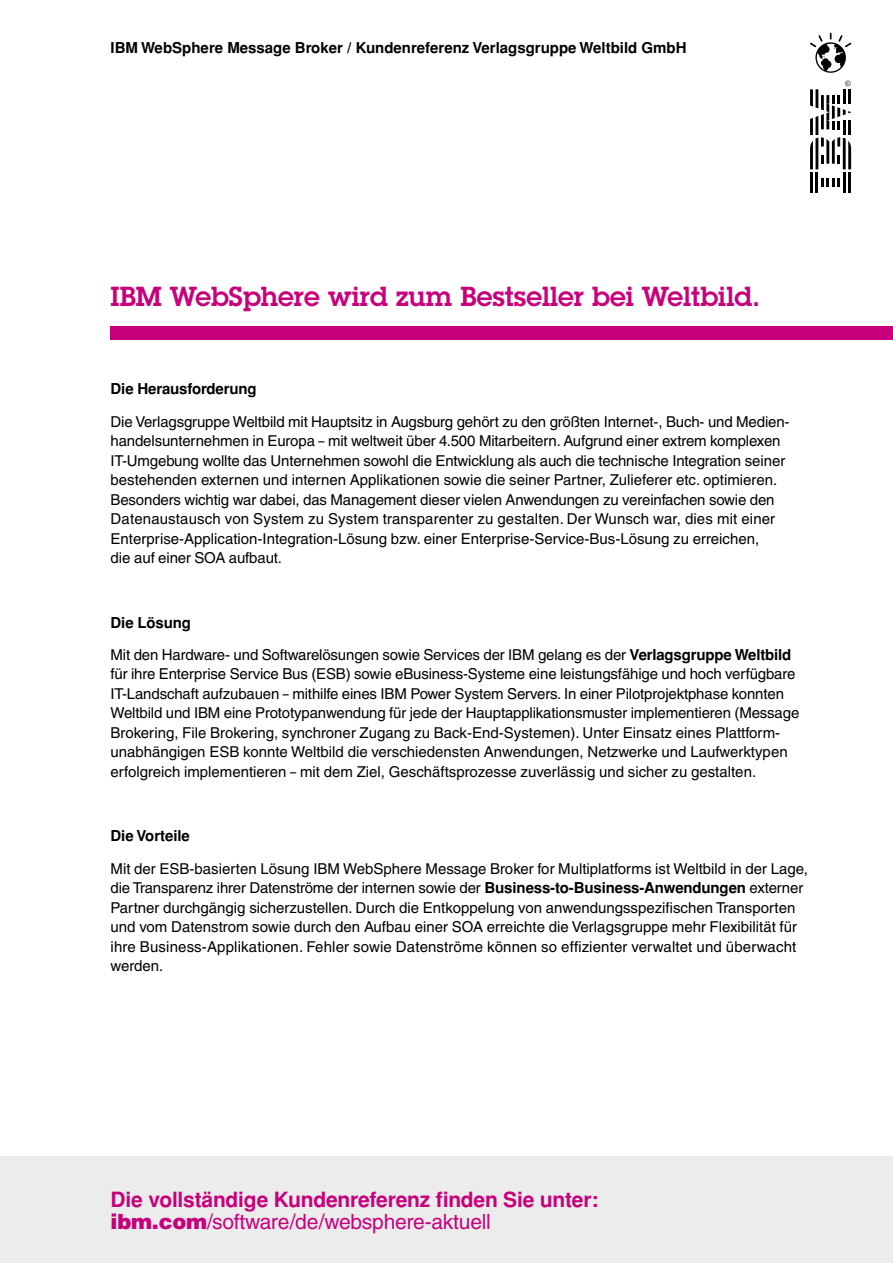
<style>
.page{position:relative;width:893px;height:1263px;background:#fff}
.page>*{position:absolute;margin:0;border:0;box-sizing:border-box;transform-origin:0 0}
.t1{font:600 27px "Lubalin Graph Std";color:#c9007b}
.t2{font:700 21px/22.5px "IBM Helvetica 2004";letter-spacing:-.01em;color:#c9007b}
.t3{font:15px/19.5px "IBM Helvetica 2004";color:#000}
.t4{font:700 15px "IBM Helvetica 2004";color:#000}
.s1{font-weight:700}
.s2{font-weight:900}
.s3{font-weight:400}
</style>
<div class="page">
<div style="left:0;top:1157px;width:893px;height:106px;background:#ececed"></div>
<div style="left:111px;top:326px;width:782px;height:14px;background:#c9007b"></div>
<hr style="left:810px;top:172px;width:3px;height:20px;background:#000">
<hr style="left:815px;top:172px;width:3px;height:20px;background:#000">
<svg style="left:821px;top:178px;width:19px;height:9px"></svg>
<hr style="left:843px;top:172px;width:3px;height:20px;background:#000">
<hr style="left:848px;top:172px;width:3px;height:20px;background:#000">
<svg style="left:810px;top:81px;width:41px;height:88px"></svg>
<svg style="left:810px;top:33px;width:41px;height:40px"></svg>
<p class="t4" style="left:111px;top:39px;width:577px">IBM WebSphere Message Broker / Kundenreferenz Verlagsgruppe Weltbild GmbH</p>
<h1 class="t1" style="left:111px;top:279px;width:651px">IBM WebSphere wird zum Bestseller bei Weltbild.</h1>
<p class="t4" style="left:111px;top:380px;width:148px">Die Herausforderung</p>
<p class="t3" style="left:111px;top:412px;width:680px">Die Verlagsgruppe Weltbild mit Hauptsitz in Augsburg gehört zu den größten Internet-, Buch- und Medien&shy;handelsunternehmen in Europa – mit weltweit über 4.500 Mitarbeitern. Aufgrund einer extrem komplexen IT-Umgebung wollte das Unternehmen sowohl die Entwicklung als auch die technische Integration seiner bestehenden externen und internen Applikationen sowie die seiner Partner, Zulieferer etc. optimieren.<br>Besonders wichtig war dabei, das Management dieser vielen Anwendungen zu vereinfachen sowie den Datenaustausch von System zu System transparenter zu gestalten. Der Wunsch war, dies mit einer Enterprise-Application-Integration-Lösung bzw. einer Enterprise-Service-Bus-Lösung zu erreichen,<br>die auf einer SOA aufbaut.</p>
<p class="t3" style="left:111px;top:606px;width:682px;line-height:32.2px"><span class="s1">Die Lösung<br></span>Mit den Hardware- und Softwarelösungen sowie Services der IBM gelang es der <span class="s1">Verlagsgruppe Weltbild</span></p>
<p class="t3" style="left:111px;top:664px;width:690px">für ihre Enterprise Service Bus (ESB) sowie eBusiness-Systeme eine leistungsfähige und hoch verfügbare IT-Landschaft aufzubauen – mithilfe eines IBM Power System Servers. In einer Pilotprojektphase konnten Weltbild und IBM eine Prototypanwendung für jede der Hauptapplikationsmuster implementieren (Message Brokering, File Brokering, synchroner Zugang zu Back-End-Systemen). Unter Einsatz eines Plattform&shy;unabhängigen ESB konnte Weltbild die verschiedensten Anwendungen, Netzwerke und Laufwerktypen erfolgreich implementieren – mit dem Ziel, Geschäftsprozesse zuverlässig und sicher zu gestalten.</p>
<p class="t4" style="left:111px;top:827px;width:81px">Die Vorteile</p>
<p class="t3" style="left:111px;top:859px;width:699px">Mit der ESB-basierten Lösung IBM WebSphere Message Broker for Multiplatforms ist Weltbild in der Lage, die Transparenz ihrer Datenströme der internen sowie der <span class="s1">Business-to-Business-Anwendungen</span> externer Partner durchgängig sicherzustellen. Durch die Entkoppelung von anwendungsspezifischen Transporten und vom Datenstrom sowie durch den Aufbau einer SOA erreichte die Verlagsgruppe mehr Flexibilität für ihre Business-Applikationen. Fehler sowie Datenströme können so effizienter verwaltet und überwacht werden.</p>
<h2 class="t2" style="left:111px;top:1188px;width:489px">Die vollständige Kundenreferenz finden Sie unter: <span class="s2">ibm.com</span><span class="s3">/software/de/websphere-aktuell</span></h2>
</div>
